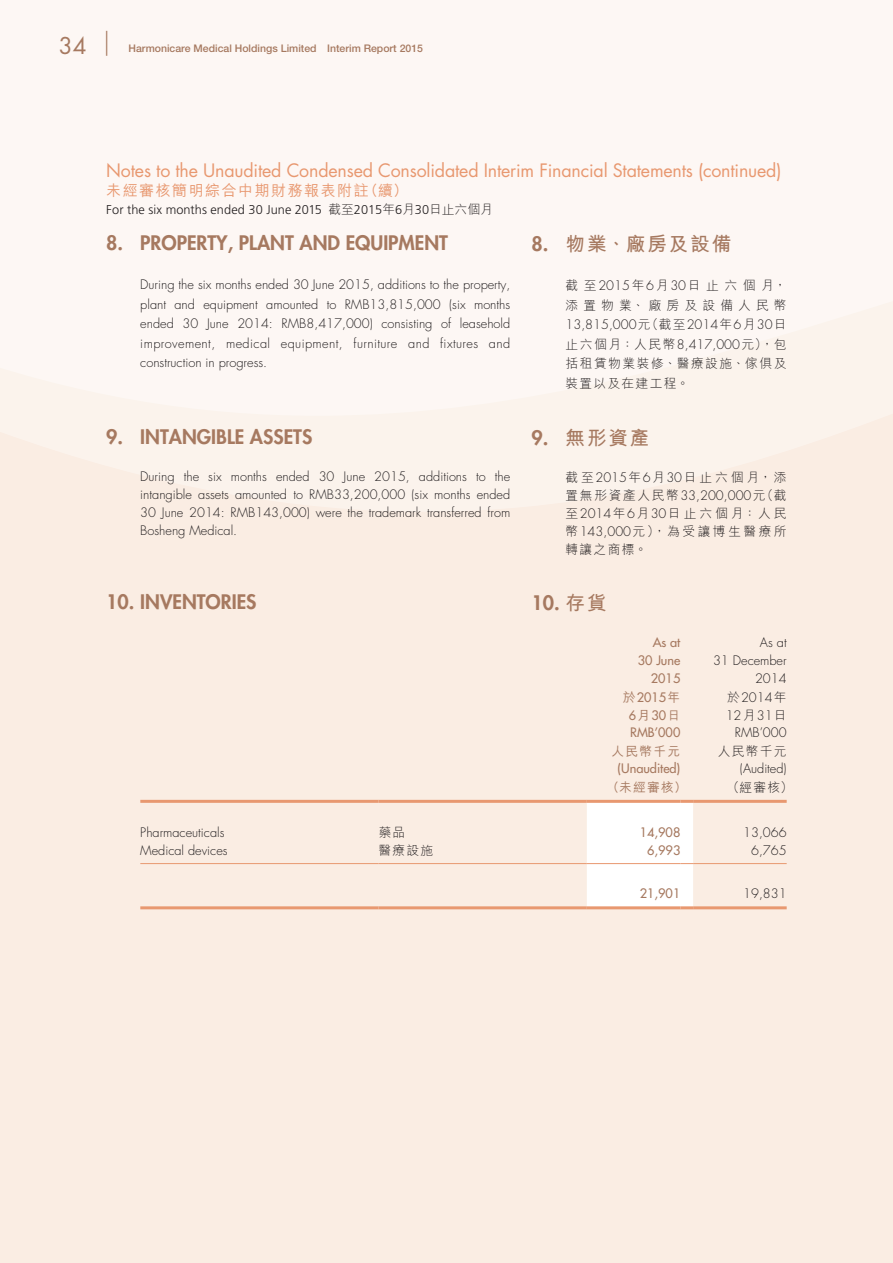
<style>
.page{position:relative;width:893px;height:1263px;background:#faede3}
.page>*{position:absolute;margin:0;border:0;box-sizing:border-box;transform-origin:0 0}
.t1{font:22.5px "Futura Std";color:#a67960}
.t2{font:800 19.5px "Futura Std";color:#a67960}
.t3{font:700 19.5px "M Hei HK";letter-spacing:.1em;color:#a67960}
.t4{font:18px "Futura Std";letter-spacing:-.01em;color:#e89870}
.t5{font:500 15px "M Hei HK";letter-spacing:.1em;color:#e89870}
.t6{font:300 12.75px/18px "Futura Std";color:#231f20;text-align:justify}
.t7{font:300 12.75px/18px "M Hei HK";letter-spacing:.13em;color:#231f20;text-align:justify}
.t8{font:500 12.75px/18px "Futura Std";color:#a67960;text-align:right}
.t9{font:300 12.75px "Frutiger LT Std";letter-spacing:.005em;color:#231f20}
.t10{font:300 12.75px/19.5px "M Hei HK";letter-spacing:.4em;color:#231f20}
.t11{font:500 12.75px "M Hei HK";letter-spacing:.1em;color:#a67960}
.t12{font:500 10.5px "Helvetica Neue LT Std";color:#a67960}
.s1{font-family:"M Hei HK"}
.s2{font-family:"Futura Std";font-weight:800}
.s3{font-family:"Futura Std"}
.s4{font-family:"M Hei HK";font-weight:700}
</style>
<div class="page">
<div style="left:0;top:0;width:893px;height:416px;background:#fdf7f4"></div>
<svg style="left:106px;top:31px;width:1px;height:25px"></svg>
<hr style="left:140px;top:863px;width:238px;height:1px;background:#e89870">
<hr style="left:378px;top:863px;width:209px;height:1px;background:#e89870">
<hr style="left:693px;top:863px;width:94px;height:1px;background:#e89870">
<hr style="left:140px;top:800px;width:238px;height:3px;background:#e89870">
<hr style="left:378px;top:800px;width:209px;height:3px;background:#e89870">
<hr style="left:693px;top:800px;width:94px;height:3px;background:#e89870">
<hr style="left:140px;top:906px;width:238px;height:3px;background:#e89870">
<hr style="left:378px;top:906px;width:209px;height:3px;background:#e89870">
<svg style="left:587px;top:800px;width:106px;height:109px"></svg>
<hr style="left:693px;top:906px;width:94px;height:3px;background:#e89870">
<h1 class="t1" style="left:59px;top:31px;width:29px">34</h1>
<p class="t12" style="left:129px;top:42px;width:296px">Harmonicare Medical Holdings Limited Interim Report 2015</p>
<h3 class="t4" style="left:106px;top:159px;width:677px">Notes to the Unaudited Condensed Consolidated Interim Financial Statements (continued)</h3>
<p class="t5" style="left:106px;top:180px;width:303px">未經審核簡明綜合中期財務報表附註（續）</p>
<h2 class="t2" style="left:106px;top:231px;width:343px">8. PROPERTY, PLANT AND EQUIPMENT</h2>
<p class="t6" style="left:140px;top:275px;width:371px;line-height:19.5px">During the six months ended 30 June 2015, additions to the property, plant and equipment amounted to RMB13,815,000 (six months ended 30 June 2014: RMB8,417,000) consisting of leasehold improvement, medical equipment, furniture and fixtures and construction in progress.</p>
<p class="t9" style="left:106px;top:202px;width:388px">For the six months ended 30 June 2015 <span class="s1">截至</span>2015<span class="s1">年</span>6<span class="s1">月</span>30<span class="s1">日止六個月</span></p>
<h2 class="t3" style="left:531px;top:230px;width:201px"><span class="s2">8.</span> 物業、廠房及設備</h2>
<p class="t10" style="left:565px;top:276px;width:223px">截至<span class="s3">2015</span>年<span class="s3">6</span>月<span class="s3">30</span>日止六個月，添置物業、廠房及設備人民幣</p>
<p class="t6" style="left:565px;top:316px;width:223px">13,815,000<span class="s1">元（截至</span>2014<span class="s1">年</span>6<span class="s1">月</span>30<span class="s1">日</span></p>
<p class="t7" style="left:565px;top:334px;width:223px;line-height:19.5px">止六個月：人民幣<span class="s3">8,417,000</span>元），包括租賃物業裝修、醫療設施、傢俱及裝置以及在建工程。</p>
<h2 class="t3" style="left:531px;top:423px;width:119px"><span class="s2">9.</span> 無形資產</h2>
<p class="t7" style="left:566px;top:468px;width:223px">截至<span class="s3">2015</span>年<span class="s3">6</span>月<span class="s3">30</span>日止六個月，添置無形資產人民幣<span class="s3">33,200,000</span>元（截至<span class="s3">2014</span>年<span class="s3">6</span>月<span class="s3">30</span>日止六個月：人民幣<span class="s3">143,000</span>元），為受讓博生醫療所轉讓之商標。</p>
<h2 class="t2" style="left:531px;top:590px;width:76px">10. <span class="s4">存貨</span></h2>
<h2 class="t2" style="left:106px;top:424px;width:207px">9. INTANGIBLE ASSETS</h2>
<p class="t6" style="left:140px;top:468px;width:371px">During the six months ended 30 June 2015, additions to the intangible assets amounted to RMB33,200,000 (six months ended 30 June 2014: RMB143,000) were the trademark transferred from Bosheng Medical.</p>
<h2 class="t2" style="left:106px;top:589px;width:152px">10. INVENTORIES</h2>
<p class="t8" style="left:638px;top:634px;width:44px">As at<br>30 June<br>2015</p>
<p class="t6" style="left:713px;top:634px;width:75px;text-align:right">As at<br>31 December<br>2014</p>
<p class="t8" style="left:623px;top:688px;width:59px;text-align:center"><span class="s1">於</span>2015<span class="s1">年<br></span>6<span class="s1">月</span>30<span class="s1">日</span></p>
<p class="t6" style="left:726px;top:688px;width:62px"><span class="s1">於</span>2014<span class="s1">年<br></span>12<span class="s1">月</span>31<span class="s1">日</span></p>
<p class="t8" style="left:630px;top:724px;width:52px">RMB’000</p>
<p class="t6" style="left:735px;top:724px;width:53px">RMB’000</p>
<p class="t11" style="left:611px;top:742px;width:70px">人民幣千元</p>
<p class="t7" style="left:718px;top:742px;width:70px">人民幣千元</p>
<p class="t8" style="left:617px;top:760px;width:64px">(Unaudited)</p>
<p class="t6" style="left:740px;top:760px;width:48px">(Audited)</p>
<p class="t11" style="left:606px;top:778px;width:82px">（未經審核）</p>
<p class="t7" style="left:727px;top:778px;width:68px">（經審核）</p>
<p class="t6" style="left:140px;top:823px;width:86px">Pharmaceuticals</p>
<p class="t7" style="left:378px;top:823px;width:28px">藥品</p>
<p class="t8" style="left:640px;top:823px;width:42px">14,908</p>
<p class="t6" style="left:743px;top:823px;width:45px">13,066</p>
<p class="t6" style="left:140px;top:841px;width:89px">Medical devices</p>
<p class="t7" style="left:378px;top:841px;width:56px">醫療設施</p>
<p class="t8" style="left:647px;top:841px;width:35px">6,993</p>
<p class="t6" style="left:751px;top:841px;width:37px">6,765</p>
<p class="t8" style="left:640px;top:884px;width:42px">21,901</p>
<p class="t6" style="left:743px;top:884px;width:45px">19,831</p>
</div>
